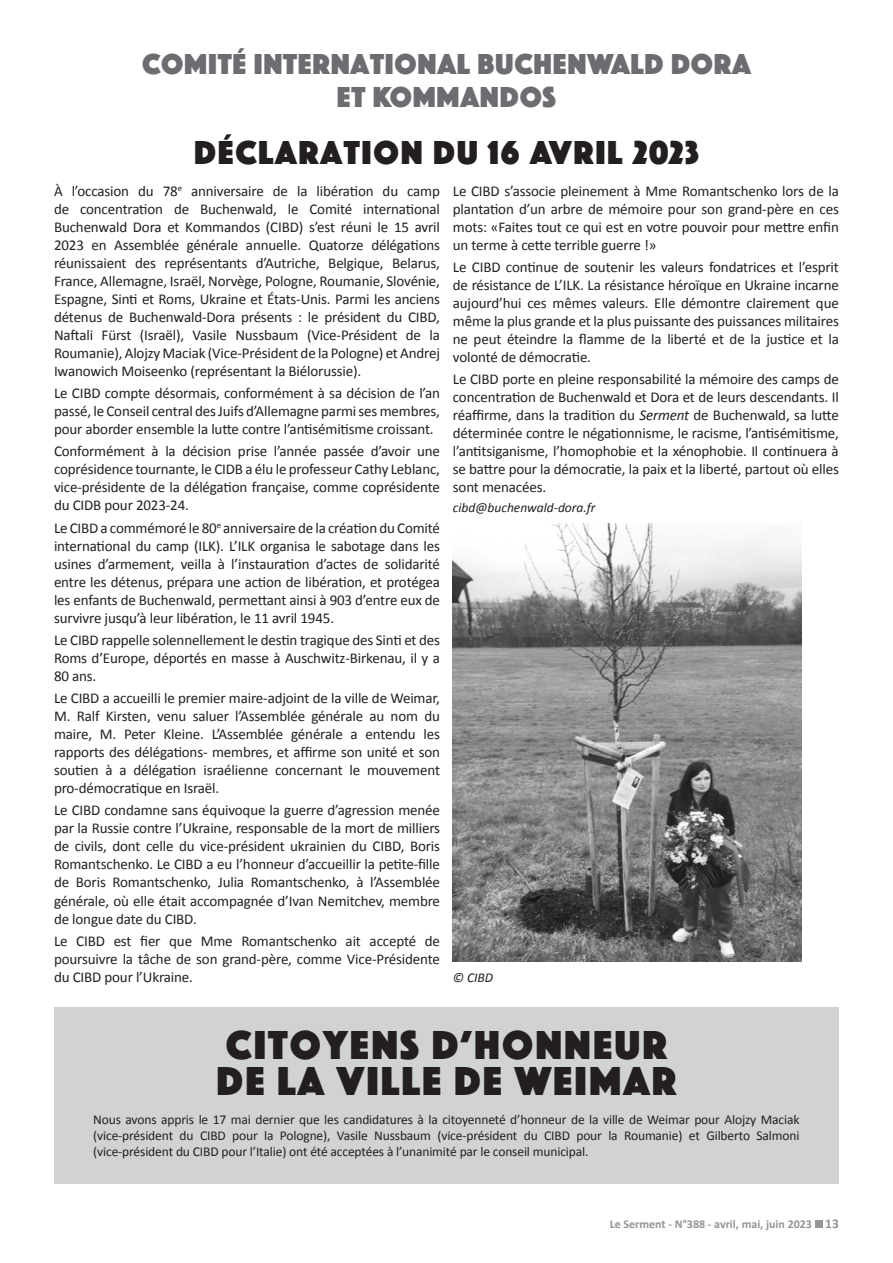
<style>
.page{position:relative;width:893px;height:1263px;background:#fff}
.page>*{position:absolute;margin:0;border:0;box-sizing:border-box;transform-origin:0 0}
.t1{font:42px/36px "Phosphate Solid";letter-spacing:.05em;color:#231f20}
.t2{font:34.5px "Phosphate Solid";letter-spacing:.05em;color:#231f20}
.t3{font:30px/33px "Phosphate Solid";letter-spacing:.025em;color:#6c6d70;text-align:center}
.t4{font:15px/18px "Calibri";letter-spacing:-.01em;color:#231f20;text-align:justify}
.t5{font:13.5px/16.2px "Calibri";letter-spacing:-.01em;color:#231f20;text-align:justify}
.t6{font:italic 13.5px "Calibri";color:#231f20}
.t7{font:700 12px "Calibri";color:#939598}
.s1{font-style:italic}
.s2{font-size:13.5px}
</style>
<div class="page">
<div style="left:815px;top:1220px;width:8px;height:7px;background:#939598"></div>
<div style="left:54px;top:1008px;width:785px;height:176px;background:#d1d2d4"></div>
<img style="left:453px;top:523px;width:348px;height:438px">
<p class="t3" style="left:142px;top:46px;width:610px">COMITÉ INTERNATIONAL BUCHENWALD DORA<br>ET KOMMANDOS</p>
<p class="t2" style="left:194px;top:127px;width:506px">DÉCLARATION DU 16 AVRIL 2023</p>
<p class="t4" style="left:54px;top:182px;width:388px">À l’occasion du 78<sup>e</sup> anniversaire de la libération du camp de concentration de Buchenwald, le Comité international Buchenwald Dora et Kommandos (CIBD) s’est réuni le 15 avril 2023 en Assemblée générale annuelle. Quatorze délégations réunissaient des représentants d’Autriche, Belgique, Belarus, France, Allemagne, Israël, Norvège, Pologne, Roumanie, Slovénie, Espagne, Sinti et Roms, Ukraine et États-Unis. Parmi les anciens détenus de Buchenwald-Dora présents : le président du CIBD, Naftali Fürst (Israël), Vasile Nussbaum (Vice-Président de la Roumanie), Alojzy Maciak (Vice-Président de la Pologne) et Andrej Iwanowich Moiseenko (représentant la Biélorussie).</p>
<p class="t4" style="left:54px;top:384px;width:388px">Le CIBD compte désormais, conformément à sa décision de l’an passé, le Conseil central des Juifs d’Allemagne parmi ses membres, pour aborder ensemble la lutte contre l’antisémitisme croissant.</p>
<p class="t4" style="left:54px;top:442px;width:388px">Conformément à la décision prise l’année passée d’avoir une coprésidence tournante, le CIDB a élu le professeur Cathy Leblanc, vice-présidente de la délégation française, comme coprésidente du CIDB pour 2023-24.</p>
<p class="t4" style="left:54px;top:519px;width:388px">Le CIBD a commémoré le 80<sup>e</sup> anniversaire de la création du Comité international du camp (ILK). L’ILK organisa le sabotage dans les usines d’armement, veilla à l’instauration d’actes de solidarité entre les détenus, prépara une action de libération, et protégea les enfants de Buchenwald, permettant ainsi à 903 d’entre eux de survivre jusqu’à leur libération, le 11 avril 1945.</p>
<p class="t4" style="left:54px;top:631px;width:387px">Le CIBD rappelle solennellement le destin tragique des Sinti et des Roms d’Europe, déportés en masse à Auschwitz-Birkenau, il y a 80 ans.</p>
<p class="t4" style="left:54px;top:689px;width:388px">Le CIBD a accueilli le premier maire-adjoint de la ville de Weimar, M. Ralf Kirsten, venu saluer l’Assemblée générale au nom du maire, M. Peter Kleine. L’Assemblée générale a entendu les rapports des délégations- membres, et affirme son unité et son soutien à a délégation israélienne concernant le mouvement pro-démocratique en Israël.</p>
<p class="t4" style="left:54px;top:801px;width:388px">Le CIBD condamne sans équivoque la guerre d’agression menée par la Russie contre l’Ukraine, responsable de la mort de milliers de civils, dont celle du vice-président ukrainien du CIBD, Boris Romantschenko. Le CIBD a eu l’honneur d’accueillir la petite-fille de Boris Romantschenko, Julia Romantschenko, à l’Assemblée générale, où elle était accompagnée d’Ivan Nemitchev, membre de longue date du CIBD.</p>
<p class="t4" style="left:54px;top:932px;width:388px">Le CIBD est fier que Mme Romantschenko ait accepté de poursuivre la tâche de son grand-père, comme Vice-Présidente du CIBD pour l’Ukraine.</p>
<p class="t4" style="left:453px;top:182px;width:388px">Le CIBD s’associe pleinement à Mme Romantschenko lors de la plantation d’un arbre de mémoire pour son grand-père en ces mots: «Faites tout ce qui est en votre pouvoir pour mettre enfin un terme à cette terrible guerre !»</p>
<p class="t4" style="left:453px;top:258px;width:388px">Le CIBD continue de soutenir les valeurs fondatrices et l’esprit de résistance de L’ILK. La résistance héroïque en Ukraine incarne aujourd’hui ces mêmes valeurs. Elle démontre clairement que même la plus grande et la plus puissante des puissances militaires ne peut éteindre la flamme de la liberté et de la justice et la volonté de démocratie.</p>
<p class="t4" style="left:453px;top:370px;width:388px">Le CIBD porte en pleine responsabilité la mémoire des camps de concentration de Buchenwald et Dora et de leurs descendants. Il réaffirme, dans la tradition du <span class="s1">Serment</span> de Buchenwald, sa lutte déterminée contre le négationnisme, le racisme, l’antisémitisme, l’antitsiganisme, l’homophobie et la xénophobie. Il continuera à se battre pour la démocratie, la paix et la liberté, partout où elles sont menacées.</p>
<p class="t6" style="left:453px;top:499px;width:144px">cibd@buchenwald-dora.fr</p>
<p class="t6" style="left:453px;top:968px;width:42px">© CIBD</p>
<p class="t1" style="left:217px;top:1024px;width:461px">CITOYENS D’HONNEUR<br>DE LA VILLE DE WEIMAR</p>
<p class="t5" style="left:93px;top:1111px;width:708px">Nous avons appris le 17 mai dernier que les candidatures à la citoyenneté d’honneur de la ville de Weimar pour Alojzy Maciak (vice-président du CIBD pour la Pologne), Vasile Nussbaum (vice-président du CIBD pour la Roumanie) et Gilberto Salmoni (vice-président du CIBD pour l’Italie) ont été acceptées à l’unanimité par le conseil municipal.</p>
<p class="t7" style="left:610px;top:1216px;width:231px">Le Serment - N°388 - avril, mai, juin 2023 <span class="s2">13</span></p>
</div>
